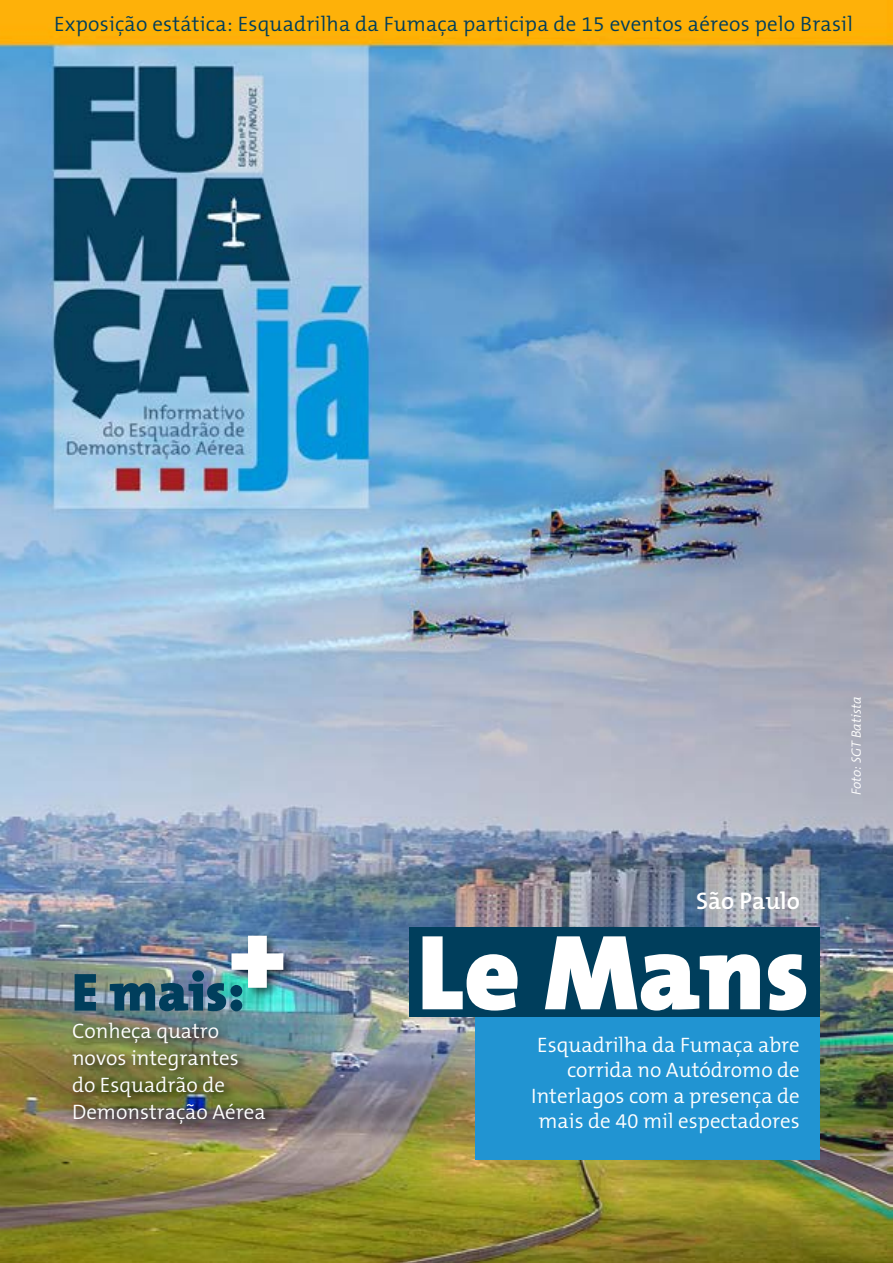
<style>
.page{position:relative;width:893px;height:1263px;background:#fff}
.page>*{position:absolute;margin:0;border:0;box-sizing:border-box;transform-origin:0 0}
.t1{font:900 108px "The Mix B9";color:#fff}
.t2{font:900 54px "The Mix B9";color:#003e5c}
.t3{font:600 24px "The Mix B6";color:#fff}
.t4{font:300 21px/25.2px "The Mix B4";color:#fff;text-align:right}
.t5{font:300 21px "The Mix B4";letter-spacing:.01em;color:#003e5c}
.t6{font:italic 300 13.5px "The Mix B4";color:#fff}
</style>
<div class="page">
<img style="left:0;top:0;width:893px;height:1263px">
<div style="left:409px;top:927px;width:411px;height:90px;background:#003e5c"></div>
<div style="left:475px;top:1017px;width:345px;height:142px;background:#2194d2"></div>
<div style="left:228px;top:933px;width:69px;height:67px;background:#000;opacity:.59"></div>
<div style="left:67px;top:1017px;width:209px;height:117px;background:#000;opacity:.75"></div>
<p class="t5" style="left:54px;top:13px;width:800px">Exposição estática: Esquadrilha da Fumaça participa de 15 eventos aéreos pelo Brasil</p>
<h2 class="t2" style="left:72px;top:963px;width:217px">E mais:<sup>+</sup></h2>
<p class="t4" style="left:72px;top:1018px;width:195px;line-height:27px;text-align:left">Conheça quatro novos integrantes do Esquadrão de<br>Demonstração Aérea</p>
<p class="t3" style="left:696px;top:888px;width:105px">São Paulo</p>
<h1 class="t1" style="left:417px;top:915px;width:393px">Le Mans</h1>
<p class="t4" style="left:531px;top:1033px;width:270px">Esquadrilha da Fumaça abre corrida no Autódromo de<br>Interlagos com a presença de mais de 40 mil espectadores</p>
<p class="t6" style="left:849px;top:795px;width:100px;rotate:-90deg">Foto: SGT Batista</p>
</div>
